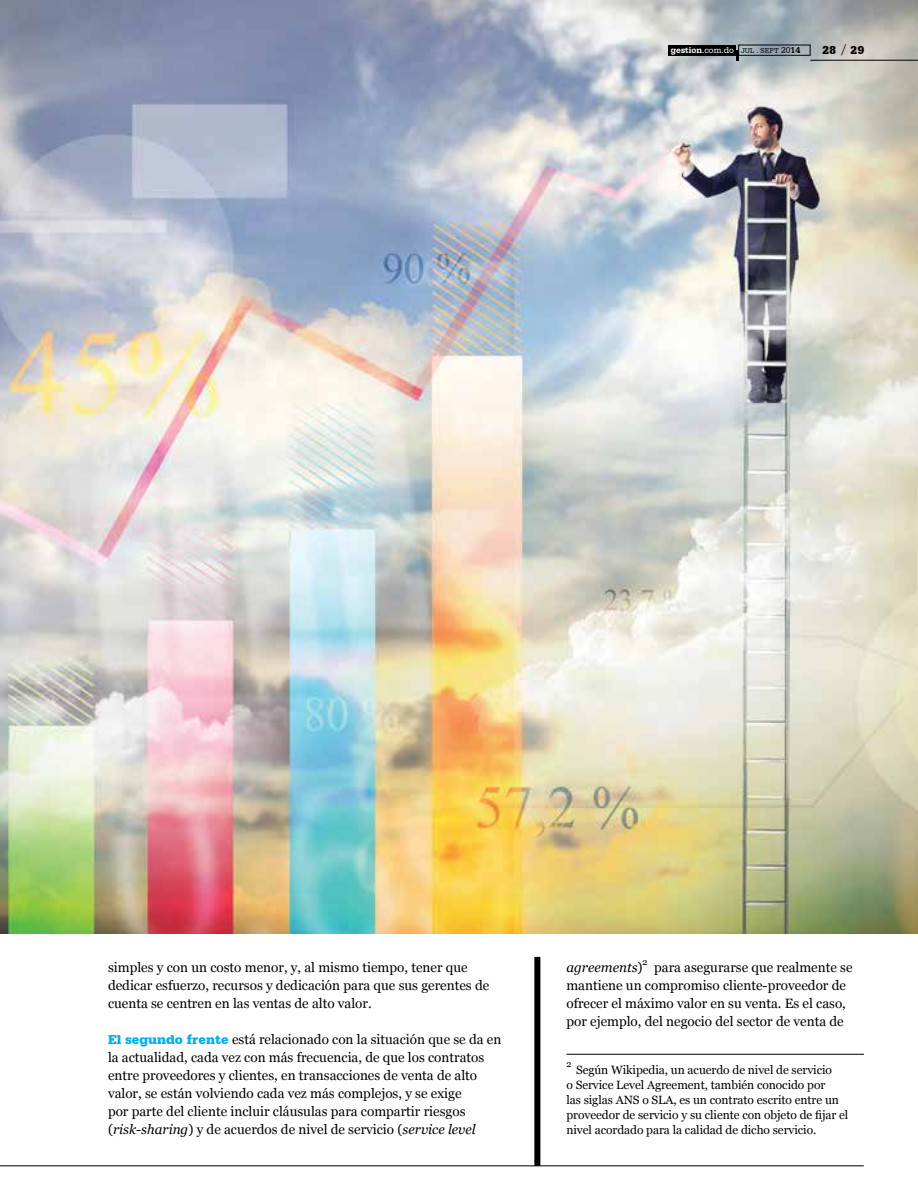
<style>
.page{position:relative;width:918px;height:1188px;background:#fff}
.page>*{position:absolute;margin:0;border:0;box-sizing:border-box;transform-origin:0 0}
.t1{font:13.5px/18px "Georgia";color:#000}
.t2{font:italic 13.5px "Georgia";color:#000}
.t3{font:12px/15px "Georgia";letter-spacing:-.005em;color:#000}
.t4{font:900 12px "Serifa BT";color:#000}
.t5{font:9px "Georgia";color:#000}
.t6{font:7.5px "Serifa BT";color:#000}
.s1{font-weight:700;font-size:9px;color:#fff}
.s2{font-size:9px;color:#fff}
.s3{font-size:9px}
.s4{font-weight:700;font-size:9px}
.s5{font-weight:300;font-size:15px}
.s6{font-family:"Serifa BT";font-weight:900;color:#00aeef}
.s7{font-style:italic}
.s8{font-style:normal}
</style>
<div class="page">
<img style="left:0;top:0;width:918px;height:933px">
<hr style="left:566px;top:1054px;width:298px;height:1px;background:#000">
<div style="left:669px;top:45px;width:67px;height:10px;background:#000"></div>
<svg style="left:736px;top:50px;width:3px;height:10px"></svg>
<hr style="left:810px;top:60px;width:108px;height:1px;background:#000">
<div style="left:534px;top:957px;width:6px;height:209px;background:#000"></div>
<hr style="left:0;top:1166px;width:864px;height:1px;background:#000">
<p class="t6" style="left:671px;top:46px;width:131px"><span class="s1">gestion</span><span class="s2">.com.do</span> JUL . SEPT <span class="s3">20</span><span class="s4">14</span></p>
<p class="t4" style="left:822px;top:43px;width:44px">28 <span class="s5">/</span> 29</p>
<p class="t1" style="left:108px;top:958px;width:383px">simples y con un costo menor, y, al mismo tiempo, tener que dedicar esfuerzo, recursos y dedicación para que sus gerentes de cuenta se centren en las ventas de alto valor.</p>
<p class="t1" style="left:108px;top:1030px;width:395px"><span class="s6">El segundo frente</span> está relacionado con la situación que se da en la actualidad, cada vez con más frecuencia, de que los contratos entre proveedores y clientes, en transacciones de venta de alto valor, se están volviendo cada vez más complejos, y se exige<br>por parte del cliente incluir cláusulas para compartir riesgos (<span class="s7">risk-sharing</span>) y de acuerdos de nivel de servicio (<span class="s7">service level</span></p>
<p class="t2" style="left:566px;top:958px;width:78px">agreements<span class="s8">)</span></p>
<p class="t5" style="left:643px;top:956px;width:7px">2</p>
<p class="t1" style="left:566px;top:958px;width:288px;text-indent:88px">para asegurarse que realmente se mantiene un compromiso cliente-proveedor de ofrecer el máximo valor en su venta. Es el caso, por ejemplo, del negocio del sector de venta de</p>
<p class="t5" style="left:566px;top:1059px;width:7px">2</p>
<p class="t3" style="left:566px;top:1063px;width:283px;text-indent:10px">Según Wikipedia, un acuerdo de nivel de servicio<br>o Service Level Agreement, también conocido por<br>las siglas ANS o SLA, es un contrato escrito entre un proveedor de servicio y su cliente con objeto de fijar el nivel acordado para la calidad de dicho servicio.</p>
</div>
